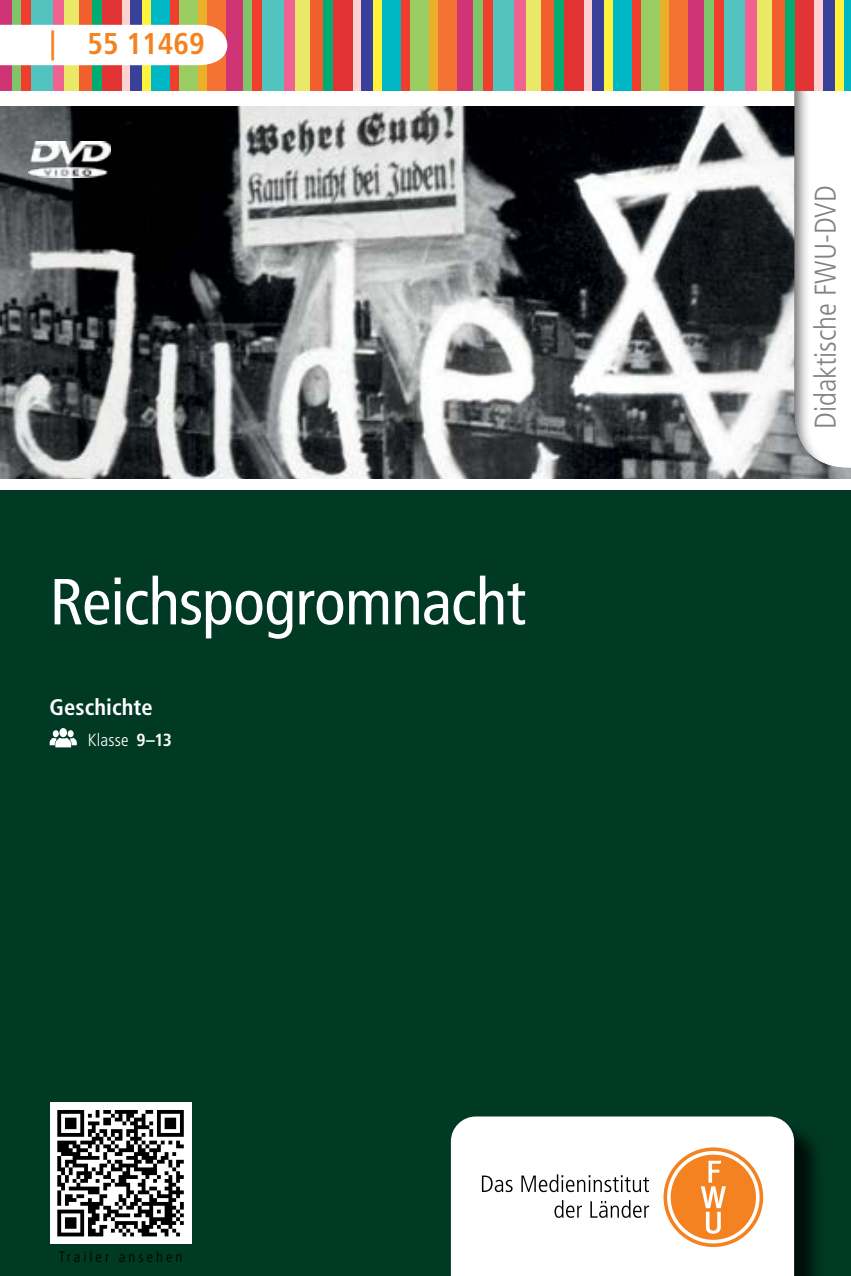
<style>
.page{position:relative;width:851px;height:1276px;background:#fff}
.page>*{position:absolute;margin:0;border:0;box-sizing:border-box;transform-origin:0 0}
.t1{font:condensed 65px "Frutiger LT Std";letter-spacing:-.01em;color:#fff}
.t2{font:300 condensed 30px "Frutiger LT Std";color:#808285}
.t3{font:700 condensed 30px "Frutiger LT Std";color:#f58220}
.t4{font:700 condensed 22.5px "Frutiger LT Std";color:#fff}
.t5{font:300 condensed 17.5px "Frutiger LT Std";letter-spacing:.01em;color:#fff}
.t6{font:300 condensed 15px "Frutiger LT Std";letter-spacing:.2em;color:#000}
.s1{font-weight:700}
</style>
<div class="page">
<div style="left:0;top:490px;width:850px;height:786px;background:#003a24"></div>
<img style="left:0;top:106px;width:850px;height:372px">
<div style="left:455px;top:1120px;width:370px;height:156px;background:#000;opacity:.75"></div>
<div style="left:451px;top:1116px;width:343px;height:160px;background:#fff"></div>
<svg style="left:663px;top:1147px;width:100px;height:100px"></svg>
<svg style="left:667px;top:1151px;width:92px;height:92px"></svg>
<div style="left:670px;top:1154px;width:85px;height:85px;background:#f58220;border-radius:50%"></div>
<svg style="left:700px;top:1160px;width:25px;height:73px"></svg>
<svg style="left:482px;top:1175px;width:30px;height:17px"></svg>
<svg style="left:521px;top:1174px;width:128px;height:18px;background:#c3c3c3"></svg>
<svg style="left:554px;top:1200px;width:28px;height:17px"></svg>
<svg style="left:590px;top:1200px;width:59px;height:17px"></svg>
<div style="left:790px;top:0;width:60px;height:470px;background:#000;opacity:.6"></div>
<div style="left:0;top:0;width:12px;height:90px;background:#cf3475"></div>
<div style="left:12px;top:0;width:10px;height:90px;background:#81c56a"></div>
<div style="left:22px;top:0;width:9px;height:90px;background:#ef3e2e"></div>
<div style="left:31px;top:0;width:22px;height:90px;background:#53c3c0"></div>
<div style="left:53px;top:0;width:11px;height:90px;background:#f06291"></div>
<div style="left:64px;top:0;width:15px;height:90px;background:#e9e967"></div>
<div style="left:79px;top:0;width:13px;height:90px;background:#f15f2f"></div>
<div style="left:92px;top:0;width:10px;height:90px;background:#00ac6f"></div>
<div style="left:102px;top:0;width:20px;height:90px;background:#e23435"></div>
<div style="left:122px;top:0;width:8px;height:90px;background:#fcd3d0"></div>
<div style="left:130px;top:0;width:12px;height:90px;background:#38409a"></div>
<div style="left:142px;top:0;width:10px;height:90px;background:#fff33e"></div>
<div style="left:152px;top:0;width:18px;height:90px;background:#00b7c6"></div>
<div style="left:170px;top:0;width:10px;height:90px;background:#ef3e2e"></div>
<div style="left:180px;top:0;width:18px;height:90px;background:#99cc61"></div>
<div style="left:198px;top:0;width:10px;height:90px;background:#eab02a"></div>
<div style="left:208px;top:0;width:18px;height:90px;background:#f37234"></div>
<div style="left:226px;top:0;width:16px;height:90px;background:#cf3475"></div>
<div style="left:242px;top:0;width:10px;height:90px;background:#81c56a"></div>
<div style="left:252px;top:0;width:10px;height:90px;background:#ef3e2e"></div>
<div style="left:262px;top:0;width:22px;height:90px;background:#53c3c0"></div>
<div style="left:284px;top:0;width:11px;height:90px;background:#f06291"></div>
<div style="left:295px;top:0;width:15px;height:90px;background:#e9e967"></div>
<div style="left:310px;top:0;width:13px;height:90px;background:#f15f2f"></div>
<div style="left:323px;top:0;width:10px;height:90px;background:#00ac6f"></div>
<div style="left:333px;top:0;width:20px;height:90px;background:#e23435"></div>
<div style="left:353px;top:0;width:8px;height:90px;background:#fcd3d0"></div>
<div style="left:361px;top:0;width:12px;height:90px;background:#38409a"></div>
<div style="left:373px;top:0;width:9px;height:90px;background:#fff33e"></div>
<div style="left:382px;top:0;width:19px;height:90px;background:#00b7c6"></div>
<div style="left:401px;top:0;width:9px;height:90px;background:#ef3e2e"></div>
<div style="left:410px;top:0;width:19px;height:90px;background:#99cc61"></div>
<div style="left:429px;top:0;width:10px;height:90px;background:#eab02a"></div>
<div style="left:439px;top:0;width:18px;height:90px;background:#f37234"></div>
<div style="left:457px;top:0;width:16px;height:90px;background:#cf3475"></div>
<div style="left:473px;top:0;width:10px;height:90px;background:#81c56a"></div>
<div style="left:483px;top:0;width:10px;height:90px;background:#ef3e2e"></div>
<div style="left:493px;top:0;width:21px;height:90px;background:#53c3c0"></div>
<div style="left:514px;top:0;width:12px;height:90px;background:#f06291"></div>
<div style="left:526px;top:0;width:15px;height:90px;background:#e9e967"></div>
<div style="left:541px;top:0;width:13px;height:90px;background:#f15f2f"></div>
<div style="left:554px;top:0;width:10px;height:90px;background:#00ac6f"></div>
<div style="left:564px;top:0;width:20px;height:90px;background:#e23435"></div>
<div style="left:584px;top:0;width:8px;height:90px;background:#fcd3d0"></div>
<div style="left:592px;top:0;width:11px;height:90px;background:#38409a"></div>
<div style="left:603px;top:0;width:10px;height:90px;background:#fff33e"></div>
<div style="left:613px;top:0;width:18px;height:90px;background:#00b7c6"></div>
<div style="left:631px;top:0;width:10px;height:90px;background:#ef3e2e"></div>
<div style="left:641px;top:0;width:18px;height:90px;background:#99cc61"></div>
<div style="left:659px;top:0;width:10px;height:90px;background:#eab02a"></div>
<div style="left:669px;top:0;width:18px;height:90px;background:#f37234"></div>
<div style="left:687px;top:0;width:17px;height:90px;background:#cf3475"></div>
<div style="left:704px;top:0;width:10px;height:90px;background:#81c56a"></div>
<div style="left:714px;top:0;width:10px;height:90px;background:#ef3e2e"></div>
<div style="left:724px;top:0;width:21px;height:90px;background:#53c3c0"></div>
<div style="left:745px;top:0;width:12px;height:90px;background:#f06291"></div>
<div style="left:757px;top:0;width:14px;height:90px;background:#e9e967"></div>
<div style="left:771px;top:0;width:14px;height:90px;background:#f15f2f"></div>
<div style="left:785px;top:0;width:10px;height:90px;background:#00ac6f"></div>
<div style="left:795px;top:0;width:19px;height:90px;background:#e23435"></div>
<div style="left:814px;top:0;width:9px;height:90px;background:#fcd3d0"></div>
<div style="left:823px;top:0;width:11px;height:90px;background:#38409a"></div>
<div style="left:834px;top:0;width:10px;height:90px;background:#fff33e"></div>
<div style="left:844px;top:0;width:6px;height:90px;background:#00b7c6"></div>
<img style="left:28px;top:142px;width:82px;height:36px">
<div style="left:0;top:25px;width:227px;height:40px;background:#fff"></div>
<div style="left:59px;top:728px;width:8px;height:9px;background:#fff;border-radius:50%"></div>
<div style="left:53px;top:730px;width:6px;height:7px;background:#fff;border-radius:50%"></div>
<div style="left:68px;top:730px;width:6px;height:7px;background:#fff;border-radius:50%"></div>
<svg style="left:50px;top:738px;width:27px;height:9px"></svg>
<div style="left:50px;top:1102px;width:141px;height:142px;background:#fff"></div>
<svg style="left:57px;top:1110px;width:127px;height:126px"></svg>
<p class="t3" style="left:50px;top:26px;width:156px">| 55 11469</p>
<h1 class="t1" style="left:50px;top:564px;width:477px">Reichspogromnacht</h1>
<p class="t4" style="left:50px;top:694px;width:104px">Geschichte</p>
<p class="t5" style="left:88px;top:729px;width:86px">Klasse <span class="s1">9–13</span></p>
<p class="t6" style="left:59px;top:1248px;width:125px">Trailer ansehen</p>
<p class="t2" style="left:808px;top:429px;width:245px;rotate:-90deg">Didaktische FWU-DVD</p>
</div>
